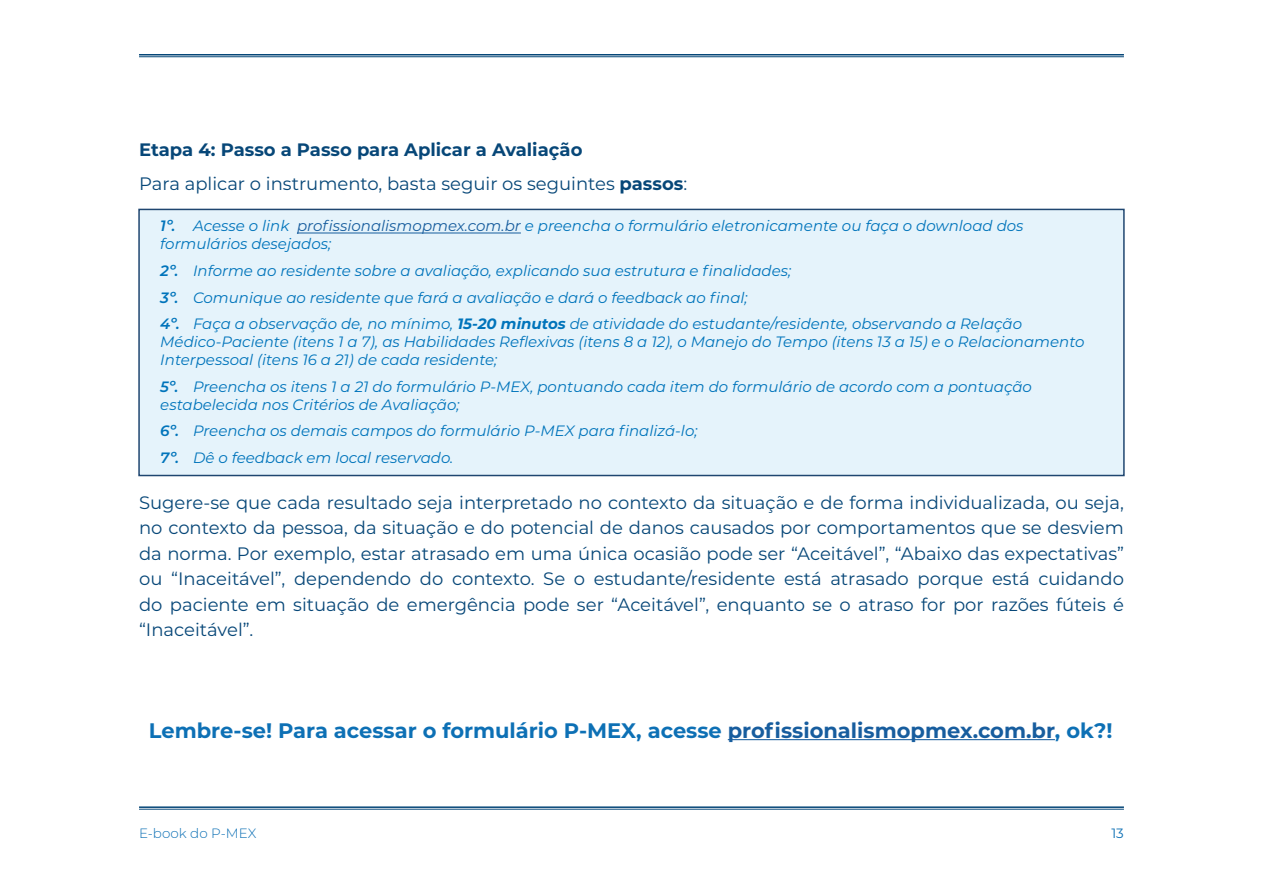
<style>
.page{position:relative;width:1263px;height:893px;background:#fff}
.page>*{position:absolute;margin:0;border:0;box-sizing:border-box;transform-origin:0 0}
.t1{font:700 21px "Montserrat";color:#0d70b5}
.t2{font:18px/25.5px "Montserrat";color:#074778}
.t3{font:italic 15px/18px "Montserrat";color:#0074bb}
.t4{font:300 13.5px "Montserrat";color:#0d70b5}
.t5{font:13.5px "Montserrat";color:#0d70b5}
.s1{font-weight:700}
.s2{font-weight:600}
.s3{color:#175d9e}
</style>
<div class="page">
<hr style="left:139px;top:806px;width:985px;height:2px;background:#074778">
<hr style="left:139px;top:809px;width:985px;height:1px;background:#074778">
<hr style="left:139px;top:54px;width:985px;height:2px;background:#074778">
<hr style="left:139px;top:56px;width:985px;height:1px;background:#074778">
<div style="left:138px;top:209px;width:987px;height:267px;background:#e5f3fb;border:2px solid #1f4670"></div>
<hr style="left:297px;top:233px;width:224px;height:1px;background:#175d9e">
<hr style="left:728px;top:739px;width:327px;height:1px;background:#175d9e">
<p class="t2" style="left:139px;top:132px;width:550px;line-height:34px"><span class="s1">Etapa 4: Passo a Passo para Aplicar a Avaliação<br></span>Para aplicar o instrumento, basta seguir os seguintes <span class="s1">passos</span>:</p>
<p class="t3" style="left:160px;top:217px;width:865px"><span class="s2">1º.</span> Acesse o link <span class="s3">profissionalismopmex.com.br</span> e preencha o formulário eletronicamente ou faça o download dos formulários desejados;</p>
<p class="t3" style="left:160px;top:257px;width:863px;line-height:26.5px"><span class="s2">2º.</span> Informe ao residente sobre a avaliação, explicando sua estrutura e finalidades;<br><span class="s2">3º.</span> Comunique ao residente que fará a avaliação e dará o feedback ao final;<br><span class="s2">4º.</span> Faça a observação de, no mínimo, <span class="s1">15-20 minutos</span> de atividade do estudante/residente, observando a Relação</p>
<p class="t3" style="left:160px;top:332px;width:926px">Médico-Paciente (itens 1 a 7), as Habilidades Reflexivas (itens 8 a 12), o Manejo do Tempo (itens 13 a 15) e o Relacionamento<br>Interpessoal (itens 16 a 21) de cada residente;</p>
<p class="t3" style="left:160px;top:377px;width:873px"><span class="s2">5º.</span> Preencha os itens 1 a 21 do formulário P-MEX, pontuando cada item do formulário de acordo com a pontuação estabelecida nos Critérios de Avaliação;</p>
<p class="t3" style="left:160px;top:417px;width:539px;line-height:26.5px"><span class="s2">6º.</span> Preencha os demais campos do formulário P-MEX para finalizá-lo;<br><span class="s2">7º.</span> Dê o feedback em local reservado.</p>
<p class="t2" style="left:139px;top:489px;width:986px;text-align:justify">Sugere-se que cada resultado seja interpretado no contexto da situação e de forma individualizada, ou seja, no contexto da pessoa, da situação e do potencial de danos causados por comportamentos que se desviem da norma. Por exemplo, estar atrasado em uma única ocasião pode ser “Aceitável”, “Abaixo das expectativas” ou “Inaceitável”, dependendo do contexto. Se o estudante/residente está atrasado porque está cuidando do paciente em situação de emergência pode ser “Aceitável”, enquanto se o atraso for por razões fúteis é “Inaceitável”.</p>
<h1 class="t1" style="left:149px;top:715px;width:965px">Lembre-se! Para acessar o formulário P-MEX, acesse <span class="s3">profissionalismopmex.com.br</span>, ok?!</h1>
<p class="t4" style="left:139px;top:824px;width:119px">E-book do P-MEX</p>
<p class="t5" style="left:1111px;top:824px;width:14px">13</p>
</div>
